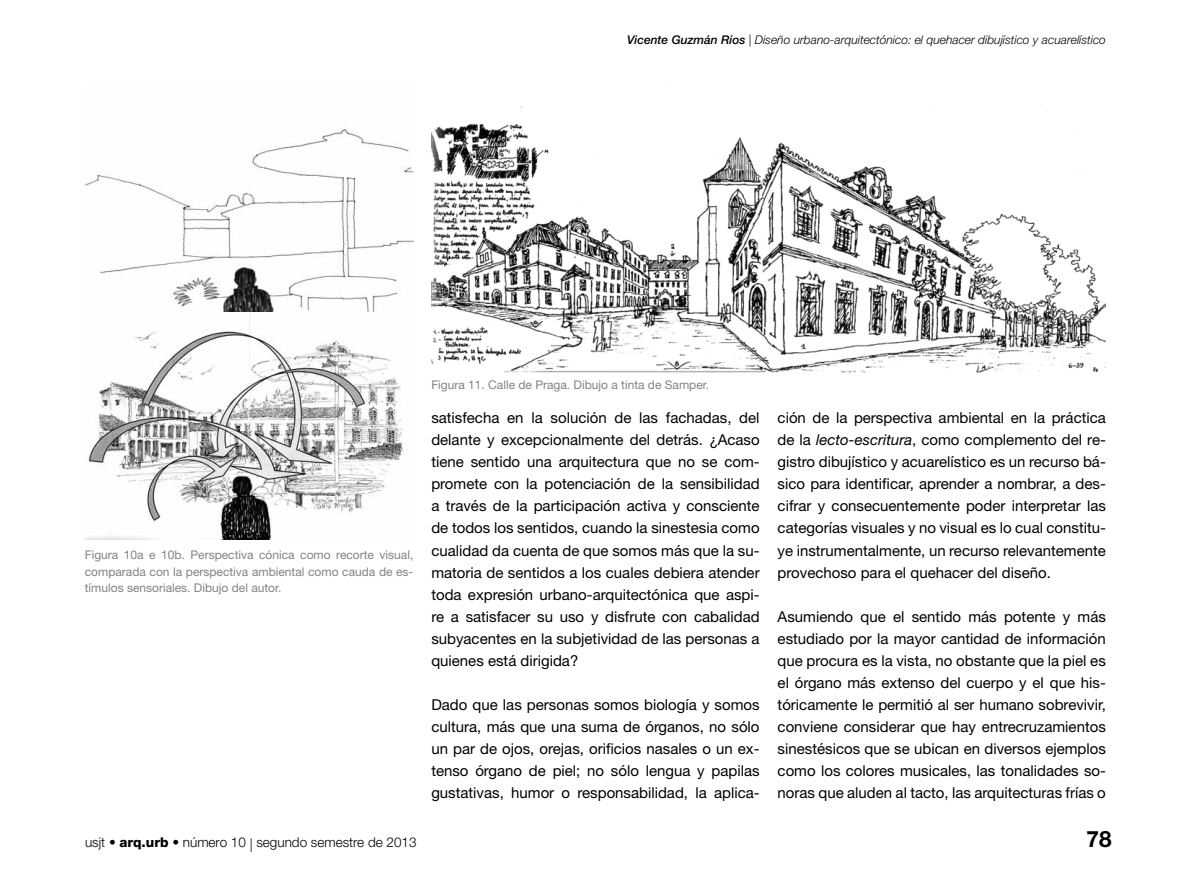
<style>
.page{position:relative;width:1191px;height:893px;background:#fff}
.page>*{position:absolute;margin:0;border:0;box-sizing:border-box;transform-origin:0 0}
.t1{font:700 22.5px "Helvetica Neue LT Std";color:#000}
.t2{font:15px/22px "Helvetica Neue LT Std";color:#000;text-align:justify}
.t3{font:300 13.5px "Helvetica Neue LT Std";color:#000}
.t4{font:12px/16.5px "Helvetica Neue LT Std";color:#808285;text-align:justify}
.t5{font:italic 300 12px "Helvetica Neue LT Std";color:#000}
.s1{font-weight:500}
.s2{font-weight:800}
.s3{font-style:italic}
</style>
<div class="page">
<img style="left:85px;top:129px;width:328px;height:410px">
<img style="left:431px;top:106px;width:674px;height:267px">
<p class="t5" style="left:627px;top:33px;width:480px"><span class="s1">Vicente Guzmán Ríos</span> | Diseño urbano-arquitectónico: el quehacer dibujístico y acuarelístico</p>
<p class="t4" style="left:85px;top:546px;width:330px">Figura 10a e 10b. Perspectiva cónica como recorte visual, comparada con la perspectiva ambiental como cauda de es&shy;tímulos sensoriales. Dibujo del autor.</p>
<p class="t3" style="left:85px;top:834px;width:333px">usjt • <span class="s2">arq.urb</span> • número 10 | segundo semestre de 2013</p>
<p class="t4" style="left:431px;top:376px;width:279px">Figura 11. Calle de Praga. Dibujo a tinta de Samper.</p>
<p class="t2" style="left:431px;top:407px;width:330px">satisfecha en la solución de las fachadas, del delante y excepcionalmente del detrás. ¿Acaso tiene sentido una arquitectura que no se com&shy;promete con la potenciación de la sensibilidad a través de la participación activa y consciente de todos los sentidos, cuando la sinestesia como cualidad da cuenta de que somos más que la su&shy;matoria de sentidos a los cuales debiera atender toda expresión urbano-arquitectónica que aspi&shy;re a satisfacer su uso y disfrute con cabalidad subyacentes en la subjetividad de las personas a quienes está dirigida?</p>
<p class="t2" style="left:431px;top:693px;width:330px">Dado que las personas somos biología y somos cultura, más que una suma de órganos, no sólo un par de ojos, orejas, orificios nasales o un ex&shy;tenso órgano de piel; no sólo lengua y papilas gustativas, humor o responsabilidad, la aplica-</p>
<p class="t2" style="left:777px;top:407px;width:330px">ción de la perspectiva ambiental en la práctica de la <span class="s3">lecto-escritura</span>, como complemento del re&shy;gistro dibujístico y acuarelístico es un recurso bá&shy;sico para identificar, aprender a nombrar, a des&shy;cifrar y consecuentemente poder interpretar las categorías visuales y no visual es lo cual constitu&shy;ye instrumentalmente, un recurso relevantemente provechoso para el quehacer del diseño.</p>
<p class="t2" style="left:777px;top:605px;width:330px">Asumiendo que el sentido más potente y más estudiado por la mayor cantidad de información que procura es la vista, no obstante que la piel es el órgano más extenso del cuerpo y el que his&shy;tóricamente le permitió al ser humano sobrevivir, conviene considerar que hay entrecruzamientos sinestésicos que se ubican en diversos ejemplos como los colores musicales, las tonalidades so&shy;noras que aluden al tacto, las arquitecturas frías o</p>
<h1 class="t1" style="left:1086px;top:825px;width:27px">78</h1>
</div>
